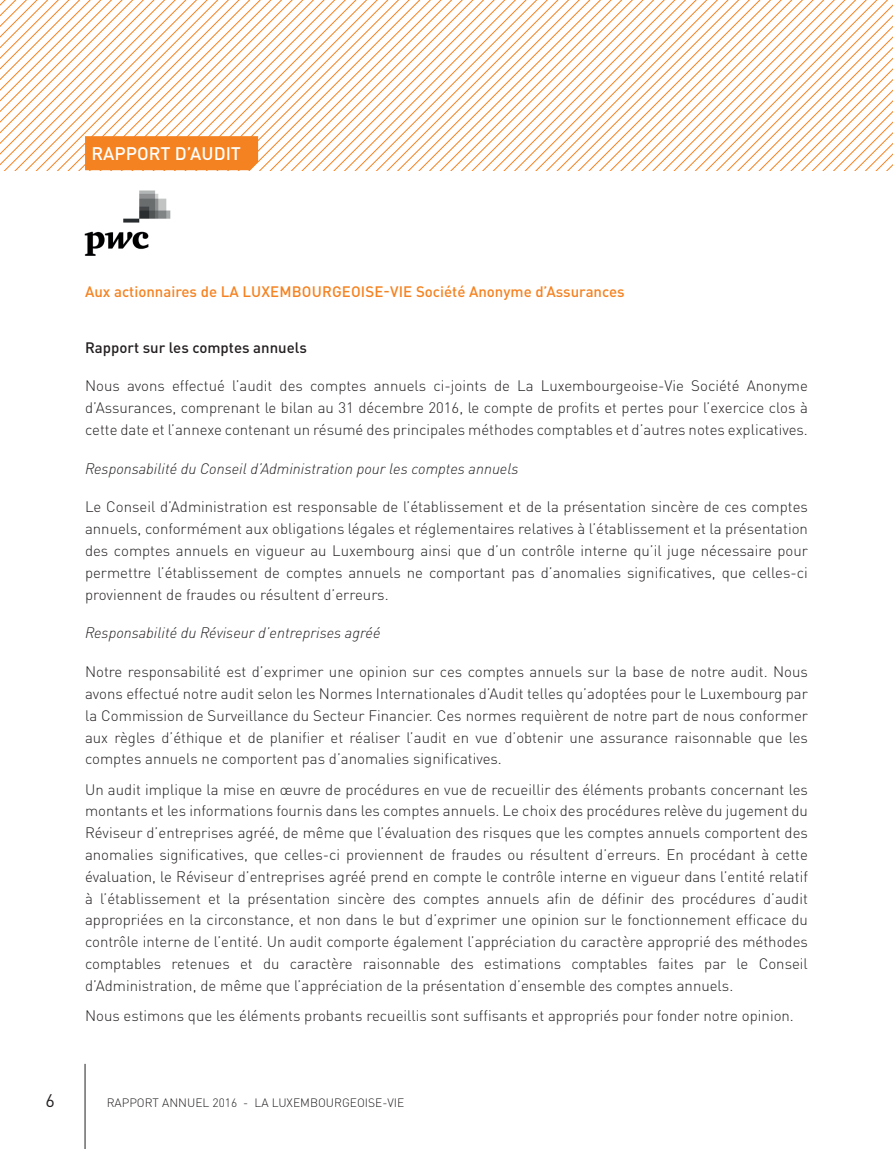
<style>
.page{position:relative;width:893px;height:1149px;background:#fff}
.page>*{position:absolute;margin:0;border:0;box-sizing:border-box;transform-origin:0 0}
.t1{font:500 18px "DIN Pro";color:#fff}
.t2{font:18px "DIN Pro";color:#231f20}
.t3{font:300 15px/21.8px "DIN Pro";color:#231f20;text-align:justify}
.t4{font:italic 300 15px "DIN Pro";color:#231f20}
.t5{font:500 15px "DIN Pro";color:#f58220}
.t6{font:500 15px "DIN Pro";color:#231f20}
.t7{font:300 12px "DIN Pro";color:#231f20}
</style>
<div class="page">
<hr style="left:85px;top:1063px;width:1px;height:85px;background:#231f20">
<svg style="left:0;top:0;width:893px;height:170px"></svg>
<img style="left:84px;top:190px;width:87px;height:66px">
<p class="t1" style="left:91px;top:141px;width:151px">RAPPORT D’AUDIT</p>
<p class="t5" style="left:85px;top:281px;width:541px">Aux actionnaires de LA LUXEMBOURGEOISE-VIE Société Anonyme d’Assurances</p>
<p class="t6" style="left:85px;top:337px;width:223px">Rapport sur les comptes annuels</p>
<p class="t3" style="left:85px;top:374px;width:724px">Nous avons effectué l’audit des comptes annuels ci-joints de La Luxembourgeoise-Vie Société Anonyme d’Assurances, comprenant le bilan au 31 décembre 2016, le compte de profits et pertes pour l’exercice clos à cette date et l’annexe contenant un résumé des principales méthodes comptables et d’autres notes explicatives.</p>
<p class="t4" style="left:85px;top:458px;width:435px">Responsabilité du Conseil d’Administration pour les comptes annuels</p>
<p class="t3" style="left:85px;top:495px;width:724px">Le Conseil d’Administration est responsable de l’établissement et de la présentation sincère de ces comptes annuels, conformément aux obligations légales et réglementaires relatives à l’établissement et la présentation des comptes annuels en vigueur au Luxembourg ainsi que d’un contrôle interne qu’il juge nécessaire pour permettre l’établissement de comptes annuels ne comportant pas d’anomalies significatives, que celles-ci proviennent de fraudes ou résultent d’erreurs.</p>
<p class="t4" style="left:85px;top:622px;width:297px">Responsabilité du Réviseur d’entreprises agréé</p>
<p class="t3" style="left:85px;top:660px;width:724px">Notre responsabilité est d’exprimer une opinion sur ces comptes annuels sur la base de notre audit. Nous avons effectué notre audit selon les Normes Internationales d’Audit telles qu’adoptées pour le Luxembourg par la Commission de Surveillance du Secteur Financier. Ces normes requièrent de notre part de nous conformer aux règles d’éthique et de planifier et réaliser l’audit en vue d’obtenir une assurance raisonnable que les comptes annuels ne comportent pas d’anomalies significatives.</p>
<p class="t3" style="left:85px;top:777px;width:724px">Un audit implique la mise en œuvre de procédures en vue de recueillir des éléments probants concernant les montants et les informations fournis dans les comptes annuels. Le choix des procédures relève du jugement du Réviseur d’entreprises agréé, de même que l’évaluation des risques que les comptes annuels comportent des anomalies significatives, que celles-ci proviennent de fraudes ou résultent d’erreurs. En procédant à cette évaluation, le Réviseur d’entreprises agréé prend en compte le contrôle interne en vigueur dans l’entité relatif à l’établissement et la présentation sincère des comptes annuels afin de définir des procédures d’audit appropriées en la circonstance, et non dans le but d’exprimer une opinion sur le fonctionnement efficace du contrôle interne de l’entité. Un audit comporte également l’appréciation du caractère approprié des méthodes comptables retenues et du caractère raisonnable des estimations comptables faites par le Conseil d’Administration, de même que l’appréciation de la présentation d’ensemble des comptes annuels.</p>
<p class="t3" style="left:85px;top:1003px;width:710px">Nous estimons que les éléments probants recueillis sont suffisants et appropriés pour fonder notre opinion.</p>
<p class="t2" style="left:46px;top:1088px;width:11px">6</p>
<p class="t7" style="left:107px;top:1094px;width:299px">RAPPORT ANNUEL 2016 - LA LUXEMBOURGEOISE-VIE</p>
</div>
